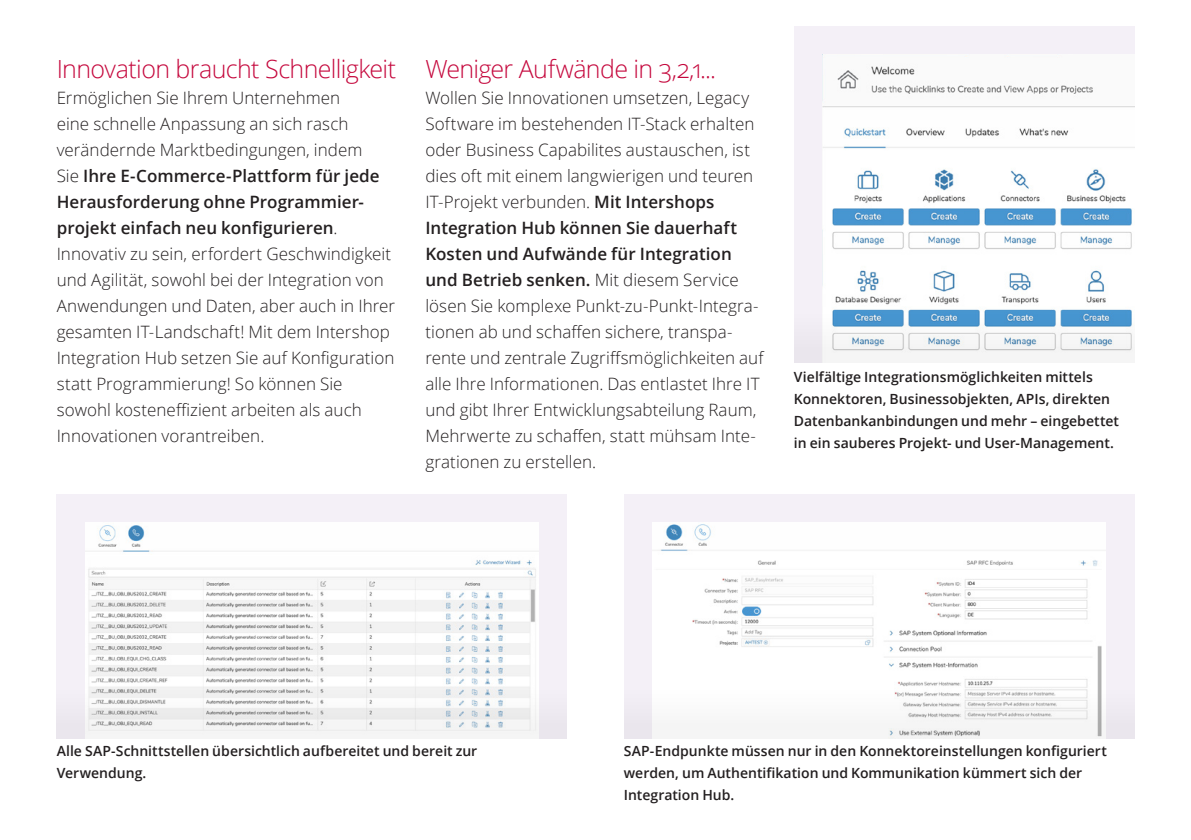
<style>
.page{position:relative;width:1191px;height:840px;background:#fff}
.page>*{position:absolute;margin:0;border:0;box-sizing:border-box;transform-origin:0 0}
.t1{font:300 25px "Open Sans";letter-spacing:-.025em;color:#c5083d}
.t2{font:300 17px/26px "Open Sans";color:#231f20}
.t3{font:600 14px/22px "Open Sans";color:#231f20}
.s1{font-weight:600}
</style>
<div class="page">
<div style="left:794px;top:26px;width:340px;height:336px;background:#f4f0f7"></div>
<img style="left:822px;top:54px;width:312px;height:260px">
<svg style="left:823px;top:314px;width:311px;height:37px"></svg>
<div style="left:57px;top:494px;width:510px;height:244px;background:#f4f0f7"></div>
<img style="left:85px;top:522px;width:454px;height:168px">
<div style="left:57px;top:690px;width:510px;height:48px;background:#f5f5f5"></div>
<div style="left:624px;top:494px;width:510px;height:244px;background:#f4f0f7"></div>
<img style="left:652px;top:522px;width:454px;height:168px">
<div style="left:624px;top:690px;width:510px;height:48px;background:#f5f5f5"></div>
<h1 class="t1" style="left:57px;top:52px;width:341px">Innovation braucht Schnelligkeit</h1>
<p class="t2" style="left:57px;top:84px;width:340px">Ermöglichen Sie Ihrem Unternehmen<br>eine schnelle Anpassung an sich rasch verändernde Marktbedingungen, indem<br>Sie <span class="s1">Ihre E-Commerce-Plattform für jede Herausforderung ohne Programmier&shy;projekt einfach neu konfigurieren</span>.<br>Innovativ zu sein, erfordert Geschwindigkeit und Agilität, sowohl bei der Integration von Anwendungen und Daten, aber auch in Ihrer gesamten IT-Landschaft! Mit dem Intershop Integration Hub setzen Sie auf Konfiguration statt Programmierung! So können Sie sowohl kosteneffizient arbeiten als auch Innovationen vorantreiben.</p>
<h1 class="t1" style="left:425px;top:52px;width:292px">Weniger Aufwände in 3,2,1...</h1>
<p class="t2" style="left:425px;top:84px;width:340px">Wollen Sie Innovationen umsetzen, Legacy Software im bestehenden IT-Stack erhalten oder Business Capabilites austauschen, ist dies oft mit einem langwierigen und teuren IT-Projekt verbunden. <span class="s1">Mit Intershops Integration Hub können Sie dauerhaft Kosten und Aufwände für Integration und Betrieb senken.</span> Mit diesem Service lösen Sie komplexe Punkt-zu-Punkt-Integra&shy;tionen ab und schaffen sichere, transpa&shy;rente und zentrale Zugriffsmöglichkeiten auf alle Ihre Informationen. Das entlastet Ihre IT und gibt Ihrer Entwicklungsabteilung Raum, Mehrwerte zu schaffen, statt mühsam Inte&shy;grationen zu erstellen.</p>
<p class="t3" style="left:794px;top:365px;width:326px">Vielfältige Integrationsmöglichkeiten mittels Konnektoren, Businessobjekten, APIs, direkten Datenbankanbindungen und mehr – eingebettet in ein sauberes Projekt- und User-Management.</p>
<p class="t3" style="left:57px;top:739px;width:422px">Alle SAP-Schnittstellen übersichtlich aufbereitet und bereit zur<br>Verwendung.</p>
<p class="t3" style="left:624px;top:739px;width:484px">SAP-Endpunkte müssen nur in den Konnektoreinstellungen konfiguriert werden, um Authentifikation und Kommunikation kümmert sich der<br>Integration Hub.</p>
</div>
